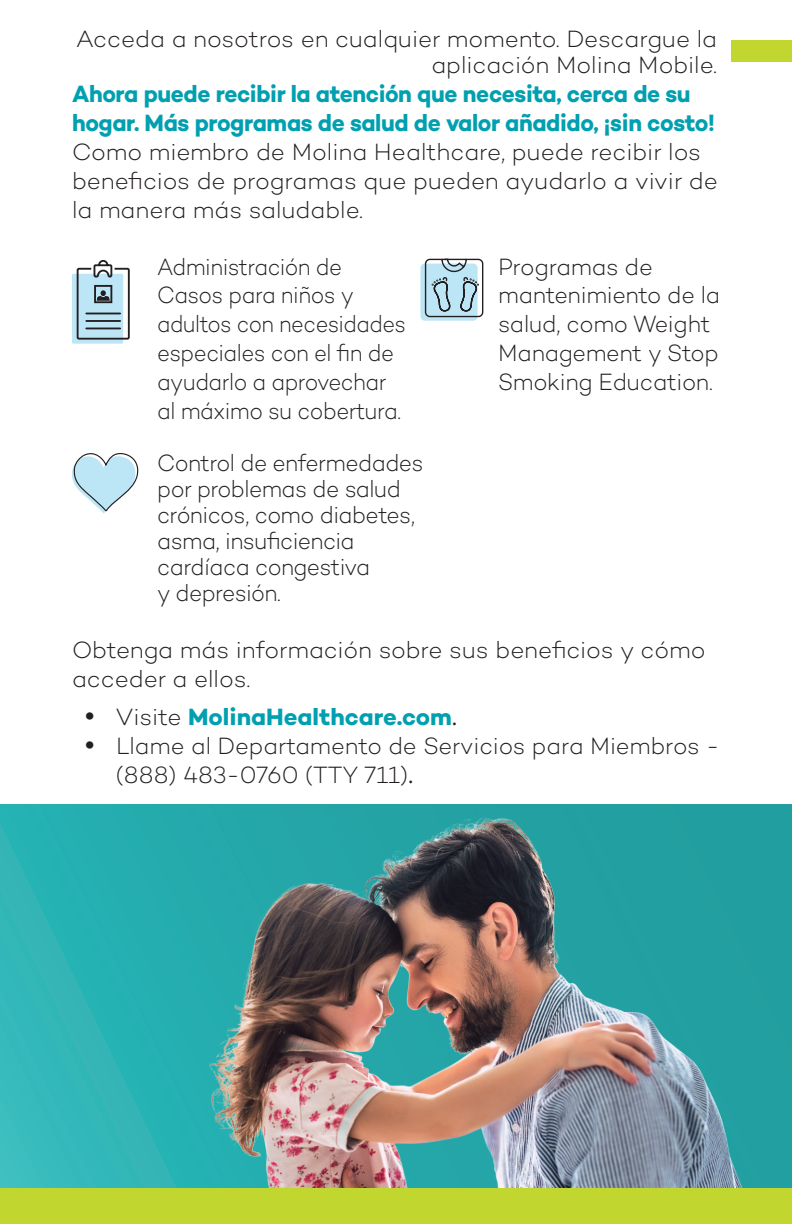
<style>
.page{position:relative;width:792px;height:1224px;background:#fff}
.page>*{position:absolute;margin:0;border:0;box-sizing:border-box;transform-origin:0 0}
.t1{font:300 24px/28.8px "Campton";letter-spacing:-.015em;color:#231f20}
.t2{font:300 24px/28.8px "Campton";letter-spacing:-.015em;color:#231f20;scale:.92 1}
.t3{font:300 24px/26px "Campton";letter-spacing:-.015em;color:#231f20;scale:.94 1}
.t4{font:700 24px/28.8px "Campton";letter-spacing:-.015em;color:#00a0b0;scale:.95 1}
.t5{font:700 24px "Campton";letter-spacing:-.015em;color:#00a0b0}
.t6{font:condensed 24px "Helvetica";color:#231f20}
.s1{font-family:"Helvetica";font-weight:400;font-stretch:condensed;color:#231f20}
.s2{font-weight:300;color:#231f20}
.s3{font-family:"Minion Pro";font-weight:400;color:#231f20}
.s4{font-family:"Minion Pro";font-weight:400}
</style>
<div class="page">
<div style="left:731px;top:40px;width:61px;height:22px;background:#c1d72f"></div>
<div style="left:72px;top:274px;width:51px;height:70px;background:#bce5f6"></div>
<svg style="left:76px;top:260px;width:54px;height:81px"></svg>
<div style="left:94px;top:285px;width:18px;height:18px;border:2px solid #231f20"></div>
<hr style="left:86px;top:313px;width:34px;height:1px;background:#231f20">
<hr style="left:86px;top:320px;width:34px;height:2px;background:#231f20">
<hr style="left:86px;top:328px;width:34px;height:1px;background:#231f20">
<div style="left:420px;top:264px;width:58px;height:57px;background:#bce5f6;border-radius:4px"></div>
<svg style="left:424px;top:258px;width:60px;height:60px"></svg>
<svg style="left:72px;top:453px;width:67px;height:61px"></svg>
<svg style="left:1px;top:804px;width:791px;height:384px;background:#2eb2b4"></svg>
<img style="left:52px;top:812px;width:740px;height:376px">
<div style="left:0;top:1188px;width:792px;height:36px;background:#c1d72f"></div>
<p class="t1" style="left:76px;top:25px;width:643px;line-height:26px;text-align:right">Acceda a nosotros en cualquier momento. Descargue la aplicación Molina Mobile.</p>
<h3 class="t4" style="left:72px;top:80px;width:678px">Ahora puede recibir la atención que necesita, cerca de su hogar. Más programas de salud de valor añadido, ¡sin costo!</h3>
<p class="t1" style="left:72px;top:137px;width:648px">Como miembro de Molina Healthcare, puede recibir los beneficios de programas que pueden ayudarlo a vivir de la manera más saludable.</p>
<p class="t2" style="left:157px;top:252px;width:272px">Administración de<br>Casos para niños y adultos con necesidades especiales con el fin de ayudarlo a aprovechar al máximo su cobertura.</p>
<p class="t3" style="left:157px;top:449px;width:285px">Control de enfermedades por problemas de salud crónicos, como diabetes, asma, insuficiencia cardíaca congestiva<br>y depresión.</p>
<p class="t1" style="left:498px;top:252px;width:223px">Programas de mantenimiento de la salud, como Weight<br>Management y Stop<br>Smoking Education.</p>
<p class="t1" style="left:72px;top:635px;width:635px">Obtenga más información sobre sus beneficios y cómo acceder a ellos.</p>
<p class="t5" style="left:86px;top:702px;width:373px"><span class="s1">•</span> <span class="s2">Visite</span> MolinaHealthcare.com<span class="s3">.</span></p>
<p class="t6" style="left:86px;top:730px;width:9px">•</p>
<p class="t1" style="left:116px;top:731px;width:605px">Llame al Departamento de Servicios para Miembros - (888) 483-0760 (TTY 711)<span class="s4">.</span></p>
</div>
